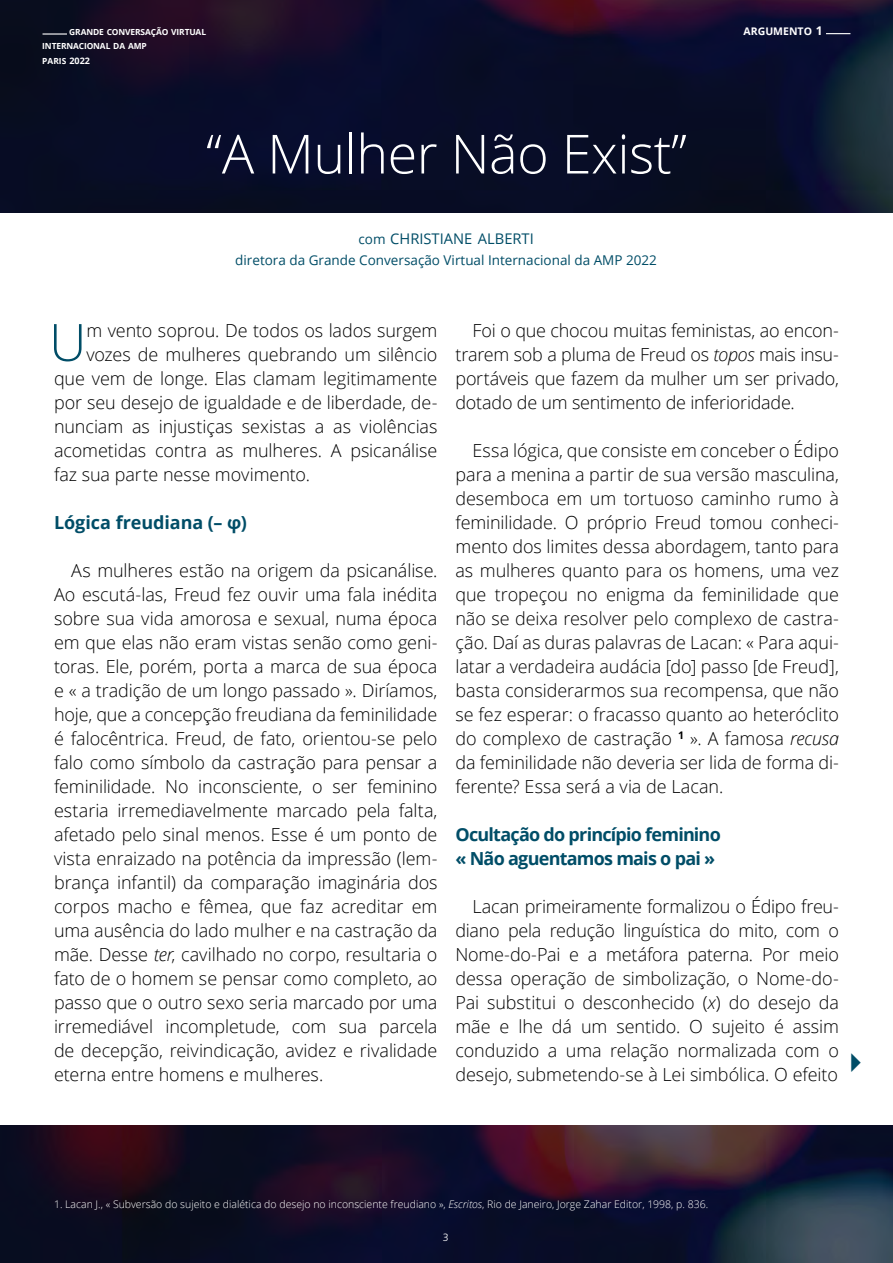
<style>
.page{position:relative;width:893px;height:1263px;background:#fff}
.page>*{position:absolute;margin:0;border:0;box-sizing:border-box;transform-origin:0 0}
.t1{font:300 54px "Open Sans";letter-spacing:-.01em;color:#fff}
.t2{font:300 51.6px "Open Sans";color:#004d67}
.t3{font:300 18px/24px "Open Sans";letter-spacing:-.005em;color:#000;text-align:justify}
.t4{font:700 18px "Open Sans";letter-spacing:-.04em;color:#004d67}
.t5{font:700 18px "Open Sans";color:#004d67}
.t6{font:14.7px "Open Sans";color:#004d67}
.t7{font:13.5px "Open Sans";color:#004d67}
.t8{font:300 10.5px "Open Sans";color:#fff}
.t9{font:700 10.5px "Open Sans";color:#fff}
.t10{font:10.5px "Bastardus Sans";color:#fff}
.t11{font:700 8.4px "Open Sans";letter-spacing:-.015em;color:#fff}
.s1{font-size:9px}
.s2{font-size:13.5px}
.s3{font-size:12px}
.s4{font-style:italic}
</style>
<div class="page">
<img style="left:0;top:0;width:893px;height:213px">
<img style="left:0;top:1125px;width:893px;height:138px">
<hr style="left:43px;top:33px;width:24px;height:2px;background:#fff">
<svg style="left:826px;top:33px;width:24px;height:1px"></svg>
<p class="t11" style="left:69px;top:26px;width:138px">GRANDE CONVERSAÇÃO VIRTUAL</p>
<p class="t11" style="left:42px;top:40px;width:106px">INTERNACIONAL DA AMP</p>
<p class="t11" style="left:42px;top:55px;width:49px">PARIS <span class="s1">2022</span></p>
<p class="t1" style="left:206px;top:117px;width:482px">‘‘A Mulher Não Exist’’</p>
<p class="t6" style="left:358px;top:228px;width:177px"><span class="s2">com</span> CHRISTIANE ALBERTI</p>
<p class="t7" style="left:235px;top:251px;width:423px">diretora da Grande Conversação Virtual Internacional da AMP 2022</p>
<p class="t9" style="left:744px;top:24px;width:81px">ARGUMENTO <span class="s3">1</span></p>
<p class="t2" style="left:49px;top:307px;width:39px">U</p>
<p class="t3" style="left:86px;top:318px;width:353px">m vento soprou. De todos os lados surgem</p>
<p class="t3" style="left:86px;top:342px;width:353px">vozes de mulheres quebrando um silêncio</p>
<p class="t3" style="left:54px;top:366px;width:385px">que vem de longe. Elas clamam legitimamente</p>
<p class="t3" style="left:54px;top:390px;width:385px">por seu desejo de igualdade e de liberdade, de-</p>
<p class="t3" style="left:54px;top:414px;width:385px">nunciam as injustiças sexistas a as violências</p>
<p class="t3" style="left:54px;top:438px;width:385px">acometidas contra as mulheres. A psicanálise</p>
<p class="t3" style="left:54px;top:462px;width:258px">faz sua parte nesse movimento.</p>
<p class="t5" style="left:54px;top:510px;width:194px">Lógica freudiana (– φ)</p>
<p class="t3" style="left:54px;top:558px;width:385px;text-indent:17px">As mulheres estão na origem da psicanálise.<br>Ao escutá-las, Freud fez ouvir uma fala inédita sobre sua vida amorosa e sexual, numa época em que elas não eram vistas senão como geni&shy;toras. Ele, porém, porta a marca de sua época e « a tradição de um longo passado ». Diríamos, hoje, que a concepção freudiana da feminilidade é falocêntrica. Freud, de fato, orientou-se pelo falo como símbolo da castração para pensar a feminilidade. No inconsciente, o ser feminino estaria irremediavelmente marcado pela falta, afetado pelo sinal menos. Esse é um ponto de vista enraizado na potência da impressão (lem&shy;brança infantil) da comparação imaginária dos corpos macho e fêmea, que faz acreditar em uma ausência do lado mulher e na castração da mãe. Desse <span class="s4">ter</span>, cavilhado no corpo, resultaria o fato de o homem se pensar como completo, ao passo que o outro sexo seria marcado por uma irremediável incompletude, com sua parcela de decepção, reivindicação, avidez e rivalidade eterna entre homens e mulheres.</p>
<p class="t3" style="left:455px;top:318px;width:385px;text-indent:17px">Foi o que chocou muitas feministas, ao encon&shy;trarem sob a pluma de Freud os <span class="s4">topos</span> mais insu&shy;portáveis que fazem da mulher um ser privado, dotado de um sentimento de inferioridade.</p>
<p class="t3" style="left:455px;top:438px;width:385px;text-indent:17px">Essa lógica, que consiste em conceber o Édipo para a menina a partir de sua versão masculina, desemboca em um tortuoso caminho rumo à feminilidade. O próprio Freud tomou conheci&shy;mento dos limites dessa abordagem, tanto para as mulheres quanto para os homens, uma vez que tropeçou no enigma da feminilidade que não se deixa resolver pelo complexo de castra&shy;ção. Daí as duras palavras de Lacan: « Para aqui&shy;latar a verdadeira audácia [do] passo [de Freud], basta considerarmos sua recompensa, que não se fez esperar: o fracasso quanto ao heteróclito do complexo de castração <sup>1</sup> ». A famosa <span class="s4">recusa </span>da feminilidade não deveria ser lida de forma di&shy;ferente? Essa será a via de Lacan.</p>
<p class="t4" style="left:455px;top:822px;width:267px">Ocultação do princípio feminino</p>
<p class="t4" style="left:455px;top:846px;width:261px">« Não aguentamos mais o pai »</p>
<p class="t3" style="left:455px;top:894px;width:385px;text-indent:17px">Lacan primeiramente formalizou o Édipo freu&shy;diano pela redução linguística do mito, com o Nome-do-Pai e a metáfora paterna. Por meio dessa operação de simbolização, o Nome-do-Pai substitui o desconhecido (<span class="s4">x</span>) do desejo da mãe e lhe dá um sentido. O sujeito é assim conduzido a uma relação normalizada com o desejo, submetendo-se à Lei simbólica. O efeito</p>
<p class="t8" style="left:54px;top:1197px;width:656px">1. Lacan J., « Subversão do sujeito e dialética do desejo no inconsciente freudiano », <span class="s4">Escritos</span>, Rio de Janeiro, Jorge Zahar Editor, 1998, p. 836.</p>
<p class="t10" style="left:443px;top:1231px;width:7px">3</p>
</div>
